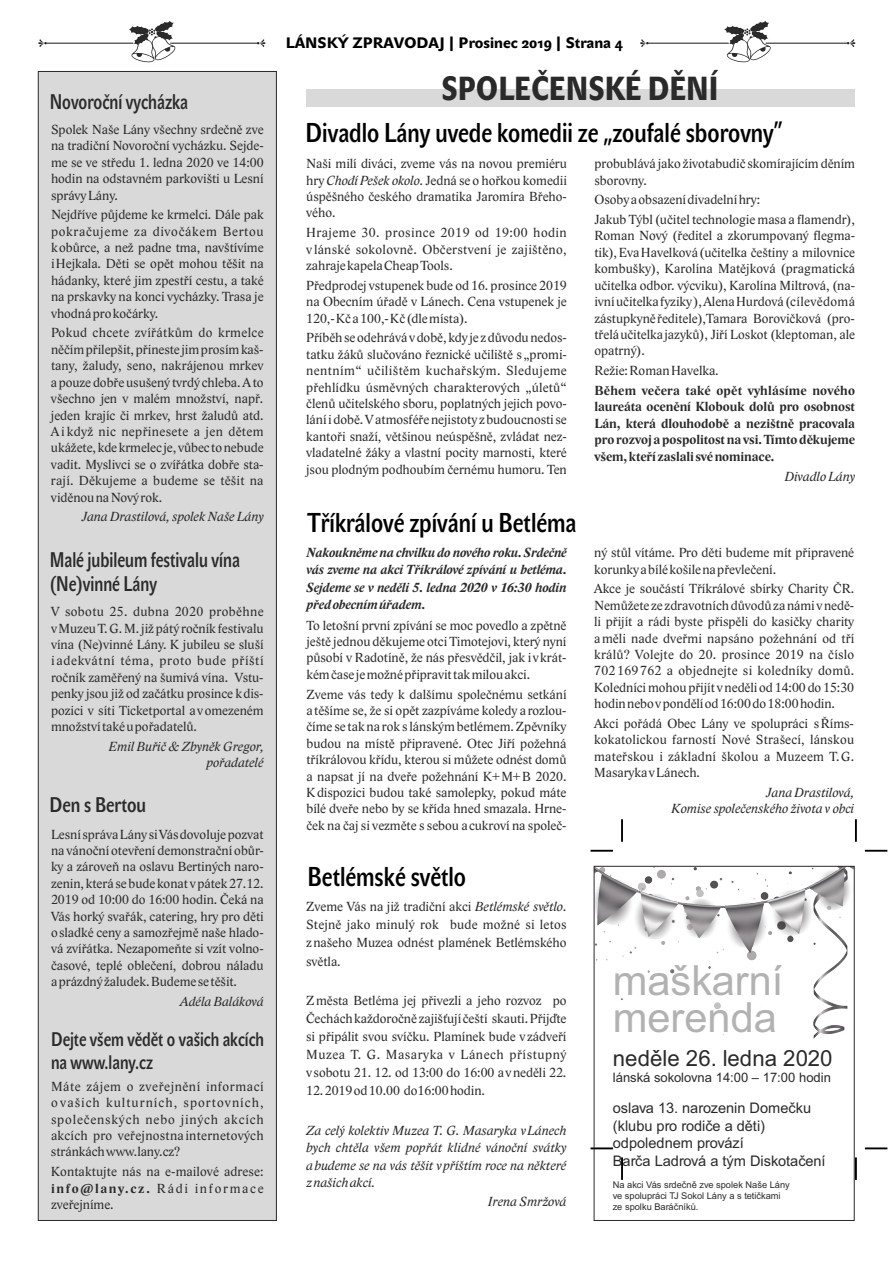
<style>
.page{position:relative;width:893px;height:1263px;background:#fff}
.page>*{position:absolute;margin:0;border:0;box-sizing:border-box;transform-origin:0 0}
.t1{font:41.55px/37px "Arial";color:#b2b2b2}
.t2{font:33px "John Sans Cond Heavy CE";color:#2a2a2a}
.t3{font:27px "John Sans Cond Med CE";color:#000}
.t4{font:22.2px "Arial";color:#2a2a2a}
.t5{font:21px/24.5px "John Sans Cond Med CE";color:#2a2a2a;scale:.93 1}
.t6{font:21px "John Sans Cond Med CE";color:#2a2a2a}
.t7{font:19.5px/22.8px "John Sans Cond Med CE";color:#2a2a2a;scale:.96 1}
.t8{font:15px "John Sans Heavy CE";color:#000}
.t9{font:14.55px/17.5px "Arial";color:#2a2a2a}
.t10{font:13.5px/16.4px "Lido ST";color:#2a2a2a;text-align:justify}
.t11{font:italic 13.5px/17.5px "Lido ST";color:#2a2a2a;text-align:right}
.t12{font:700 13.5px/16.5px "Lido ST";color:#2a2a2a;text-align:justify}
.t13{font:italic 700 13.5px/17.2px "Lido ST";color:#2a2a2a;text-align:justify}
.t14{font:13.05px "Arial";color:#2a2a2a}
.t15{font:9.3px/11.1px "Arial";color:#2a2a2a}
.s1{font-weight:700}
.s2{font-style:italic}
</style>
<div class="page">
<img style="left:596px;top:868px;width:256px;height:171px">
<hr style="left:590px;top:850px;width:23px;height:2px;background:#000">
<hr style="left:865px;top:850px;width:22px;height:2px;background:#000">
<hr style="left:590px;top:1147px;width:23px;height:2px;background:#000">
<hr style="left:865px;top:1147px;width:22px;height:2px;background:#000">
<hr style="left:621px;top:819px;width:2px;height:23px;background:#000">
<hr style="left:621px;top:1157px;width:2px;height:23px;background:#000">
<hr style="left:855px;top:819px;width:2px;height:23px;background:#000">
<hr style="left:855px;top:1157px;width:2px;height:23px;background:#000">
<div style="left:38px;top:71px;width:239px;height:1150px;background:#d9d9d9"></div>
<div style="left:306px;top:89px;width:549px;height:17px;background:#d9d9d9"></div>
<svg style="left:38px;top:21px;width:227px;height:41px"></svg>
<svg style="left:640px;top:21px;width:215px;height:41px"></svg>
<h3 class="t5" style="left:50px;top:91px;width:150px">Novoroèní vycházka</h3>
<p class="t10" style="left:51px;top:122px;width:214px">Spolek Naše Lány všechny srdečně zve na tradiční Novoroční vycházku. Sejde&shy;me se ve středu 1. ledna 2020 ve 14:00 hodin na odstavném parkovišti u Lesní správy Lány.</p>
<p class="t10" style="left:51px;top:208px;width:214px">Nejdříve půjdeme ke krmelci. Dále pak pokračujeme za divočákem Bertou k obůrce, a než padne tma, navštívíme i Hejkala. Děti se opět mohou těšit na hádanky, které jim zpestří cestu, a také na prskavky na konci vycházky. Trasa je vhodná pro kočárky.</p>
<p class="t10" style="left:51px;top:326px;width:214px">Pokud chcete zvířátkům do krmelce něčím přilepšit, přineste jim prosím kaš&shy;tany, žaludy, seno, nakrájenou mrkev a pouze dobře usušený tvrdý chleba. A to všechno jen v malém množství, např. jeden krajíc či mrkev, hrst žaludů atd.<br>Aikdyž nic nepřinesete a jen dětem ukážete, kde krmelec je, vůbec to nebude vadit. Myslivci se o zvířátka dobře sta&shy;rají. Děkujeme a budeme se těšit na viděnou na Nový rok.</p>
<p class="t11" style="left:82px;top:509px;width:183px">Jana Drastilová, spolek Naše Lány</p>
<h3 class="t5" style="left:50px;top:549px;width:206px">Malé jubileum festivalu vína (Ne)vinné Lány</h3>
<p class="t10" style="left:51px;top:604px;width:214px">V sobotu 25. dubna 2020 proběhne v Muzeu T. G. M. již pátý ročník festivalu vína (Ne)vinné Lány. K jubileu se sluší iadekvátní téma, proto bude příští ročník zaměřený na šumivá vína. Vstu&shy;penky jsou již od začátku prosince k dis&shy;pozici v síti Ticketportal a v omezeném množství také u pořadatelů.</p>
<p class="t11" style="left:109px;top:739px;width:156px;line-height:15.9px">Emil Buřič &amp; Zbyněk Gregor, pořadatelé</p>
<h3 class="t6" style="left:49px;top:796px;width:98px">Den s Bertou</h3>
<p class="t10" style="left:51px;top:827px;width:214px">Lesní správa Lány si Vás dovoluje pozvat na vánoční otevření demonstrační obůr&shy;ky a zároveň na oslavu Bertiných naro&shy;zenin, která se bude konat v pátek 27.12.<br>2019 od 10:00 do 16:00 hodin. Čeká na Vás horký svařák, catering, hry pro děti o sladké ceny a samozřejmě naše hlado&shy;vá zvířátka. Nezapomeňte si vzít volno&shy;časové, teplé oblečení, dobrou náladu a prázdný žaludek. Budeme se těšit.</p>
<p class="t11" style="left:180px;top:994px;width:85px">Adéla Baláková</p>
<h3 class="t7" style="left:51px;top:1030px;width:223px">Dejte všem vìdìt o vašich akcích na www.lany.cz</h3>
<p class="t10" style="left:51px;top:1079px;width:214px">Máte zájem o zveřejnění informací ovašich kulturních, sportovních, společenských nebo jiných akcích akcích pro veřejnostnainternetových stránkách www.lany.cz?</p>
<p class="t10" style="left:51px;top:1164px;width:214px">Kontaktujte nás na e-mailové adrese: <span class="s1">info@lany.cz.</span> Rádi informace zveřejníme.</p>
<p class="t8" style="left:286px;top:37px;width:339px">LÁNSKÝ ZPRAVODAJ | Prosinec 2019 | Strana 4</p>
<h2 class="t2" style="left:441px;top:75px;width:278px">SPOLEÈENSKÉ DÌNÍ</h2>
<h3 class="t3" style="left:306px;top:122px;width:479px">Divadlo Lány uvede komedii ze „zoufalé sborovny”</h3>
<p class="t10" style="left:306px;top:157px;width:262px">Naši milí diváci, zveme vás na novou premiéru hry <span class="s2">Chodí Pešek okolo.</span> Jedná se o hořkou komedii úspěšného českého dramatika Jaromíra Břeho&shy;vého.</p>
<p class="t10" style="left:594px;top:157px;width:262px">probublává jako životabudič skomírajícím děním sborovny.</p>
<p class="t10" style="left:594px;top:193px;width:167px">Osoby a obsazení divadelní hry:</p>
<p class="t10" style="left:594px;top:212px;width:262px">Jakub Týbl (učitel technologie masa a flamendr), Roman Nový (ředitel a zkorumpovaný flegma&shy;tik), Eva Havelková ( učitelka češtiny a milovnice kombušky), Karolína Matějková (pragmatická učitelka odbor. výcviku), Karolína Miltrová, (na&shy;ivní učitelka fyziky ), Alena Hurdová ( cílevědomá zástupkyně ředitele ),Tamara Borovičková (pro&shy;třelá učitelka jazyků ), Jiří Loskot (kleptoman, ale opatrný ).</p>
<p class="t12" style="left:594px;top:383px;width:262px">Během večera také opět vyhlásíme nového laureáta ocenění Klobouk dolů pro osobnost Lán, která dlouhodobě a nezištně pracovala pro rozvoj a pospolitost na vsi. Tímto děkujeme všem, kteří zaslali své nominace.</p>
<p class="t10" style="left:306px;top:226px;width:262px">Hrajeme 30. prosince 2019 od 19:00 hodin vlánské sokolovně. Občerstvení je zajištěno, zahraje kapela Cheap Tools.</p>
<p class="t10" style="left:306px;top:278px;width:262px">Předprodej vstupenek bude od 16. prosince 2019 na Obecním úřadě v Lánech. Cena vstupenek je 120,- Kč a 100,- Kč (dle místa).</p>
<p class="t10" style="left:306px;top:331px;width:262px">Příběh se odehrává v době, kdy je z důvodu nedos&shy;tatku žáků slučováno řeznické učiliště s „promi&shy;nentním“ učilištěm kuchařským. Sledujeme přehlídku úsměvných charakterových „úletů“ členů učitelského sboru, poplatných jejich povo&shy;lání i době. V atmosféře nejistoty z budoucnosti se kantoři snaží, většinou neúspěšně, zvládat nez&shy;vladatelné žáky a vlastní pocity marnosti, které jsou plodným podhoubím černému humoru. Ten</p>
<p class="t10" style="left:594px;top:363px;width:126px">Režie: Roman Havelka.</p>
<p class="t11" style="left:785px;top:469px;width:72px">Divadlo Lány</p>
<h3 class="t3" style="left:308px;top:511px;width:270px">Tøíkrálové zpívání u Betléma</h3>
<p class="t13" style="left:306px;top:545px;width:262px">Nakoukněme na chvilku do nového roku. Srdečně vás zveme na akci Tříkrálové zpívání u betléma.<br>Sejdeme se v neděli 5. ledna 2020 v 16:30 hodin před obecním úřadem.</p>
<p class="t10" style="left:306px;top:618px;width:262px">To letošní první zpívání se moc povedlo a zpětně ještě jednou děkujeme otci Timotejovi, který nyní působí v Radotíně, že nás přesvědčil, jak i v krát&shy;kém čase je možné připravit tak milou akci.</p>
<p class="t10" style="left:306px;top:687px;width:262px">Zveme vás tedy k dalšímu společnému setkání a těšíme se, že si opět zazpíváme koledy a rozlou&shy;číme se tak na rok s lánským betlémem. Zpěvníky budou na místě připravené. Otec Jiří požehná tříkrálovou křídu, kterou si můžete odnést domů a napsat jí na dveře požehnání K+ M+ B 2020.<br>K dispozici budou také samolepky, pokud máte bílé dveře nebo by se křída hned smazala. Hrne&shy;ček na čaj si vezměte s sebou a cukroví na společ-</p>
<h3 class="t3" style="left:308px;top:865px;width:160px">Betlémské svìtlo</h3>
<p class="t10" style="left:306px;top:899px;width:262px;line-height:18px">Zveme Vás na již tradiční akci <span class="s2">Betlémské světlo.<br></span>Stejně jako minulý rok bude možné si letos z našeho Muzea odnést plamének Betlémského světla.</p>
<p class="t10" style="left:306px;top:992px;width:262px;line-height:18px">Z města Betléma jej přivezli a jeho rozvoz po Čechách každoročně zajišťují čeští skauti. Přijďte si připálit svou svíčku. Plamínek bude v zádveří Muzea T. G. Masaryka v Lánech přístupný v sobotu 21. 12. od 13:00 do 16:00 a v neděli 22.</p>
<p class="t10" style="left:306px;top:1083px;width:180px">12. 2019 od 10.00 do16:00 hodin.</p>
<p class="t11" style="left:306px;top:1122px;width:262px;text-align:justify">Za celý kolektiv Muzea T. G. Masaryka v Lánech bych chtěla všem popřát klidné vánoční svátky a budeme se na vás těšit v příštím roce na některé z našich akcí.</p>
<p class="t11" style="left:488px;top:1194px;width:80px">Irena Smržová</p>
<p class="t10" style="left:594px;top:546px;width:262px">ný stůl vítáme. Pro děti budeme mít připravené korunky a bílé košile na převlečení.</p>
<p class="t10" style="left:594px;top:582px;width:262px">Akce je součástí Tříkrálové sbírky Charity ČR.<br>Nemůžete ze zdravotních důvodů za námi v nedě&shy;li přijít a rádi byste přispěli do kasičky charity aměli nade dveřmi napsáno požehnání od tří králů? Volejte do 20. prosince 2019 na číslo 702169762 a objednejte si koledníky domů.<br>Koledníci mohou přijít v neděli od 14:00 do 15:30 hodin nebo v pondělí od 16:00 do 18:00 hodin.</p>
<p class="t10" style="left:594px;top:716px;width:262px">Akci pořádá Obec Lány ve spolupráci s Říms&shy;kokatolickou farností Nové Strašecí, lánskou mateřskou i základní školou a Muzeem T.G.<br>Masaryka v Lánech.</p>
<p class="t11" style="left:672px;top:785px;width:184px;line-height:15.9px">Jana Drastilová,<br>Komise společenského života v obci</p>
<h1 class="t1" style="left:613px;top:966px;width:172px">maškarní merenda</h1>
<h3 class="t4" style="left:613px;top:1050px;width:221px">neděle 26. ledna 2020</h3>
<p class="t14" style="left:613px;top:1072px;width:220px">lánská sokolovna 14:00 – 17:00 hodin</p>
<p class="t9" style="left:613px;top:1101px;width:214px">oslava 13. narozenin Domečku (klubu pro rodiče a děti) odpolednem provází<br>Barča Ladrová a tým Diskotačení</p>
<p class="t15" style="left:613px;top:1180px;width:178px">Na akci Vás srdečně zve spolek Naše Lány ve spolupráci TJ Sokol Lány a s tetičkami ze spolku Baráčníků.</p>
</div>
